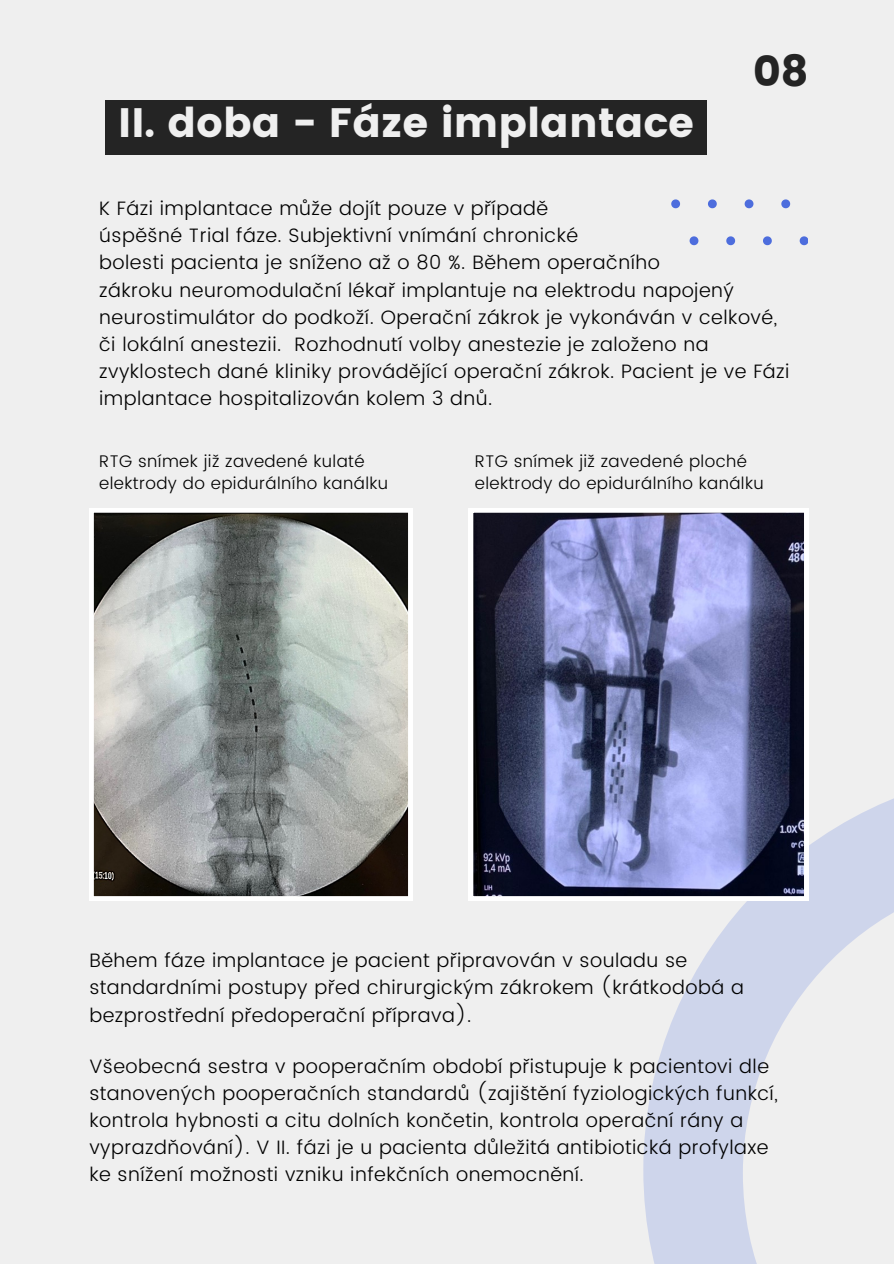
<style>
.page{position:relative;width:894px;height:1264px;background:#fff}
.page>*{position:absolute;margin:0;border:0;box-sizing:border-box;transform-origin:0 0}
.t1{font:42.6px "Poppins";color:#242424}
.t2{font:41.1px "Poppins";color:#efefef}
.t3{font:300 19.35px/27px "Poppins";letter-spacing:.025em;color:#000}
.t4{font:300 16.8px/22.5px "Poppins";letter-spacing:.025em;color:#000}
</style>
<div class="page">
<div style="left:0;top:0;width:893px;height:1263px;background:#efefef"></div>
<svg style="left:643px;top:769px;width:250px;height:494px"></svg>
<svg style="left:671px;top:199px;width:9px;height:9px"></svg>
<svg style="left:708px;top:199px;width:8px;height:9px"></svg>
<svg style="left:744px;top:199px;width:9px;height:9px"></svg>
<svg style="left:781px;top:199px;width:9px;height:9px"></svg>
<svg style="left:689px;top:236px;width:9px;height:9px"></svg>
<svg style="left:726px;top:236px;width:9px;height:9px"></svg>
<svg style="left:763px;top:236px;width:8px;height:9px"></svg>
<svg style="left:799px;top:236px;width:8px;height:9px"></svg>
<div style="left:105px;top:100px;width:601px;height:55px;background:#242424"></div>
<svg style="left:89px;top:508px;width:323px;height:392px;background:#969996"></svg>
<svg style="left:468px;top:508px;width:340px;height:392px;background:#656b92"></svg>
<p class="t2" style="left:118px;top:99px;width:577px">II. doba - Fáze implantace</p>
<p class="t1" style="left:752px;top:47px;width:57px">08</p>
<p class="t3" style="left:99px;top:195px;width:691px">K Fázi implantace může dojít pouze v případě<br>úspěšné Trial fáze. Subjektivní vnímání chronické<br>bolesti pacienta je sníženo až o 80 %. Během operačního<br>zákroku neuromodulační lékař implantuje na elektrodu napojený neurostimulátor do podkoží. Operační zákrok je vykonáván v celkové, či lokální anestezii. Rozhodnutí volby anestezie je založeno na zvyklostech dané kliniky provádějící operační zákrok. Pacient je ve Fázi implantace hospitalizován kolem 3 dnů.</p>
<p class="t4" style="left:99px;top:449px;width:290px">RTG snímek již zavedené kulaté elektrody do epidurálního kanálku</p>
<p class="t4" style="left:474px;top:449px;width:274px">RTG snímek již zavedené ploché</p>
<p class="t4" style="left:474px;top:472px;width:290px">elektrody do epidurálního kanálku</p>
<p class="t3" style="left:89px;top:946px;width:656px">Během fáze implantace je pacient připravován v souladu se standardními postupy před chirurgickým zákrokem (krátkodobá a bezprostřední předoperační příprava).</p>
<p class="t3" style="left:89px;top:1052px;width:689px">Všeobecná sestra v pooperačním období přistupuje k pacientovi dle stanovených pooperačních standardů (zajištění fyziologických funkcí, kontrola hybnosti a citu dolních končetin, kontrola operační rány a vyprazdňování). V II. fázi je u pacienta důležitá antibiotická profylaxe ke snížení možnosti vzniku infekčních onemocnění.</p>
</div>
